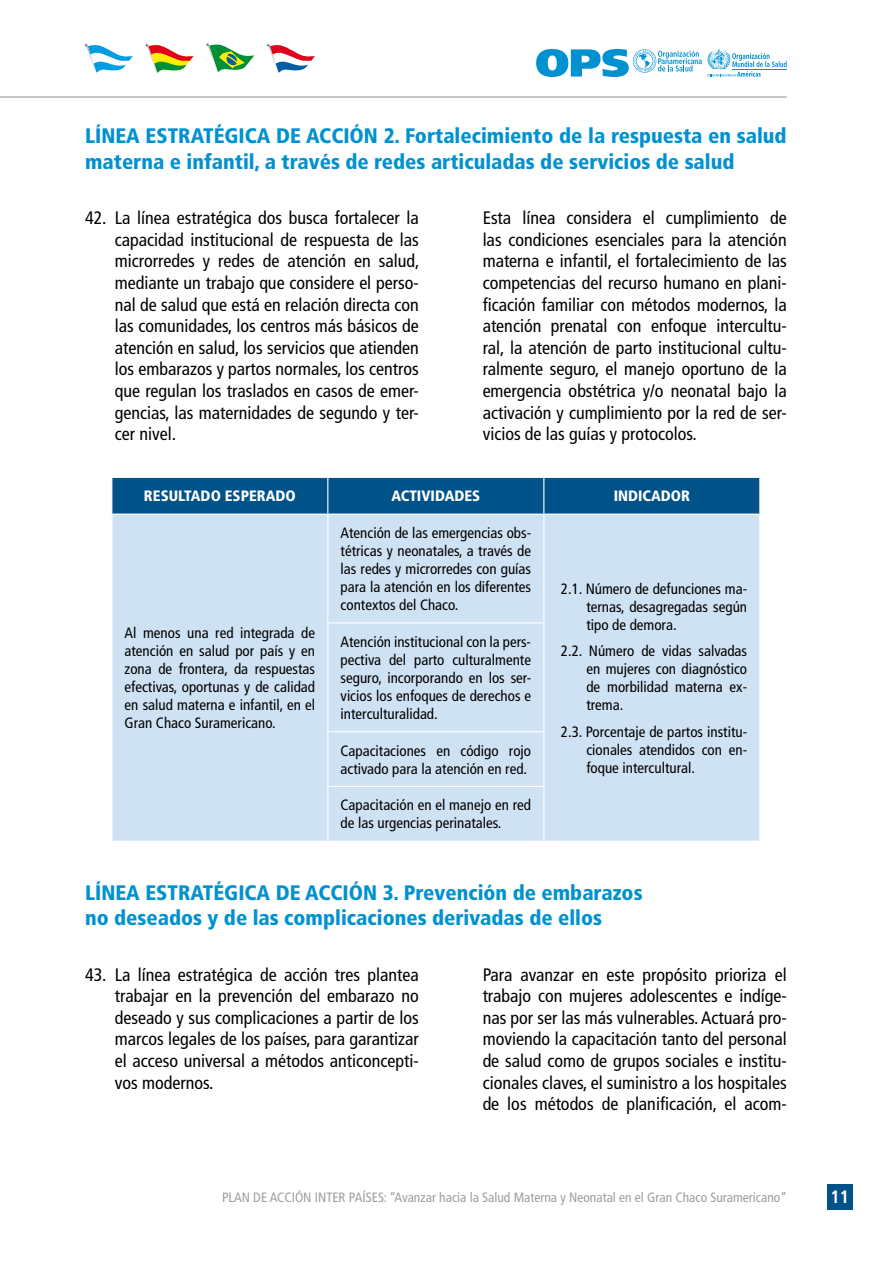
<style>
.page{position:relative;width:893px;height:1263px;background:#fff}
.page>*{position:absolute;margin:0;border:0;box-sizing:border-box;transform-origin:0 0}
.t1{font:900 condensed 21px/25.2px "Frutiger";color:#0092d0}
.t2{font:condensed 18px/21.6px "Frutiger";color:#000;text-align:justify}
.t3{font:700 condensed 18px "Frutiger";color:#fff}
.t4{font:condensed 15px/18px "Frutiger";color:#000;text-align:justify}
.t5{font:900 condensed 15px "Frutiger";color:#fff}
.t6{font:condensed 13.5px "Frutiger";color:#9c9e9f}
</style>
<div class="page">
<div style="left:827px;top:1184px;width:26px;height:25px;background:#005289"></div>
<svg style="left:85px;top:43px;width:48px;height:30px"></svg>
<svg style="left:146px;top:43px;width:48px;height:30px"></svg>
<svg style="left:267px;top:43px;width:48px;height:30px"></svg>
<svg style="left:206px;top:43px;width:48px;height:30px"></svg>
<svg style="left:536px;top:49px;width:251px;height:28px"></svg>
<hr style="left:0;top:96px;width:787px;height:2px;background:#b1b3b4">
<div style="left:112px;top:478px;width:647px;height:35px;background:#005289"></div>
<div style="left:112px;top:515px;width:647px;height:326px;background:#cfe2f3"></div>
<hr style="left:327px;top:478px;width:1px;height:35px;background:#fff">
<hr style="left:543px;top:478px;width:1px;height:35px;background:#fff">
<hr style="left:327px;top:515px;width:1px;height:107px;background:#fff">
<hr style="left:543px;top:515px;width:1px;height:107px;background:#fff">
<hr style="left:327px;top:622px;width:217px;height:1px;background:#fff">
<hr style="left:327px;top:623px;width:1px;height:108px;background:#fff">
<hr style="left:543px;top:623px;width:1px;height:108px;background:#fff">
<hr style="left:327px;top:731px;width:217px;height:1px;background:#fff">
<hr style="left:327px;top:732px;width:1px;height:54px;background:#fff">
<hr style="left:543px;top:732px;width:1px;height:54px;background:#fff">
<hr style="left:327px;top:786px;width:217px;height:1px;background:#fff">
<hr style="left:327px;top:787px;width:1px;height:54px;background:#fff">
<hr style="left:543px;top:787px;width:1px;height:54px;background:#fff">
<p class="t1" style="left:85px;top:123px;width:703px">LÍNEA ESTRATÉGICA DE ACCIÓN 2. Fortalecimiento de la respuesta en salud materna e infantil, a través de redes articuladas de servicios de salud</p>
<p class="t2" style="left:115px;top:207px;width:306px;text-indent:-30px">42. La línea estratégica dos busca fortalecer la capacidad institucional de respuesta de las microrredes y redes de atención en salud, mediante un trabajo que considere el perso&shy;nal de salud que está en relación directa con las comunidades, los centros más básicos de atención en salud, los servicios que atienden los embarazos y partos normales, los centros que regulan los traslados en casos de emer&shy;gencias, las maternidades de segundo y ter&shy;cer nivel.</p>
<p class="t2" style="left:483px;top:207px;width:306px">Esta línea considera el cumplimiento de las condiciones esenciales para la atención materna e infantil, el fortalecimiento de las competencias del recurso humano en plani&shy;ficación familiar con métodos modernos, la atención prenatal con enfoque intercultu&shy;ral, la atención de parto institucional cultu&shy;ralmente seguro, el manejo oportuno de la emergencia obstétrica y/o neonatal bajo la activación y cumplimiento por la red de ser&shy;vicios de las guías y protocolos.</p>
<p class="t5" style="left:144px;top:487px;width:153px">RESULTADO ESPERADO</p>
<p class="t5" style="left:391px;top:487px;width:90px">ACTIVIDADES</p>
<p class="t5" style="left:614px;top:487px;width:78px">INDICADOR</p>
<p class="t4" style="left:125px;top:624px;width:192px">Al menos una red integrada de atención en salud por país y en zona de frontera, da respuestas efectivas, oportunas y de calidad en salud materna e infantil, en el Gran Chaco Suramericano.</p>
<p class="t4" style="left:341px;top:524px;width:192px">Atención de las emergencias obs&shy;tétricas y neonatales, a través de las redes y microrredes con guías para la atención en los diferentes contextos del Chaco.</p>
<p class="t4" style="left:341px;top:633px;width:192px">Atención institucional con la pers&shy;pectiva del parto culturalmente seguro, incorporando en los ser&shy;vicios los enfoques de derechos e interculturalidad.</p>
<p class="t4" style="left:341px;top:741px;width:192px">Capacitaciones en código rojo activado para la atención en red.</p>
<p class="t4" style="left:341px;top:796px;width:192px">Capacitación en el manejo en red de las urgencias perinatales.</p>
<p class="t4" style="left:586px;top:580px;width:162px;text-indent:-26px">2.1. Número de defunciones ma&shy;ternas, desagregadas según tipo de demora.</p>
<p class="t4" style="left:586px;top:642px;width:162px;text-indent:-26px">2.2. Número de vidas salvadas en mujeres con diagnóstico de morbilidad materna ex&shy;trema.</p>
<p class="t4" style="left:586px;top:723px;width:162px;text-indent:-26px">2.3. Porcentaje de partos institu&shy;cionales atendidos con en&shy;foque intercultural.</p>
<p class="t1" style="left:85px;top:880px;width:559px">LÍNEA ESTRATÉGICA DE ACCIÓN 3. Prevención de embarazos no deseados y de las complicaciones derivadas de ellos</p>
<p class="t2" style="left:115px;top:964px;width:306px;text-indent:-30px">43. La línea estratégica de acción tres plantea trabajar en la prevención del embarazo no deseado y sus complicaciones a partir de los marcos legales de los países, para garantizar el acceso universal a métodos anticoncepti&shy;vos modernos.</p>
<p class="t2" style="left:483px;top:964px;width:306px">Para avanzar en este propósito prioriza el trabajo con mujeres adolescentes e indíge&shy;nas por ser las más vulnerables. Actuará pro&shy;moviendo la capacitación tanto del personal de salud como de grupos sociales e institu&shy;cionales claves, el suministro a los hospitales de los métodos de planificación, el acom-</p>
<p class="t6" style="left:222px;top:1189px;width:567px">PLAN DE ACCIÓN INTER PAÍSES: “Avanzar hacia la Salud Materna y Neonatal en el Gran Chaco Suramericano”</p>
<p class="t3" style="left:830px;top:1186px;width:20px">11</p>
</div>
